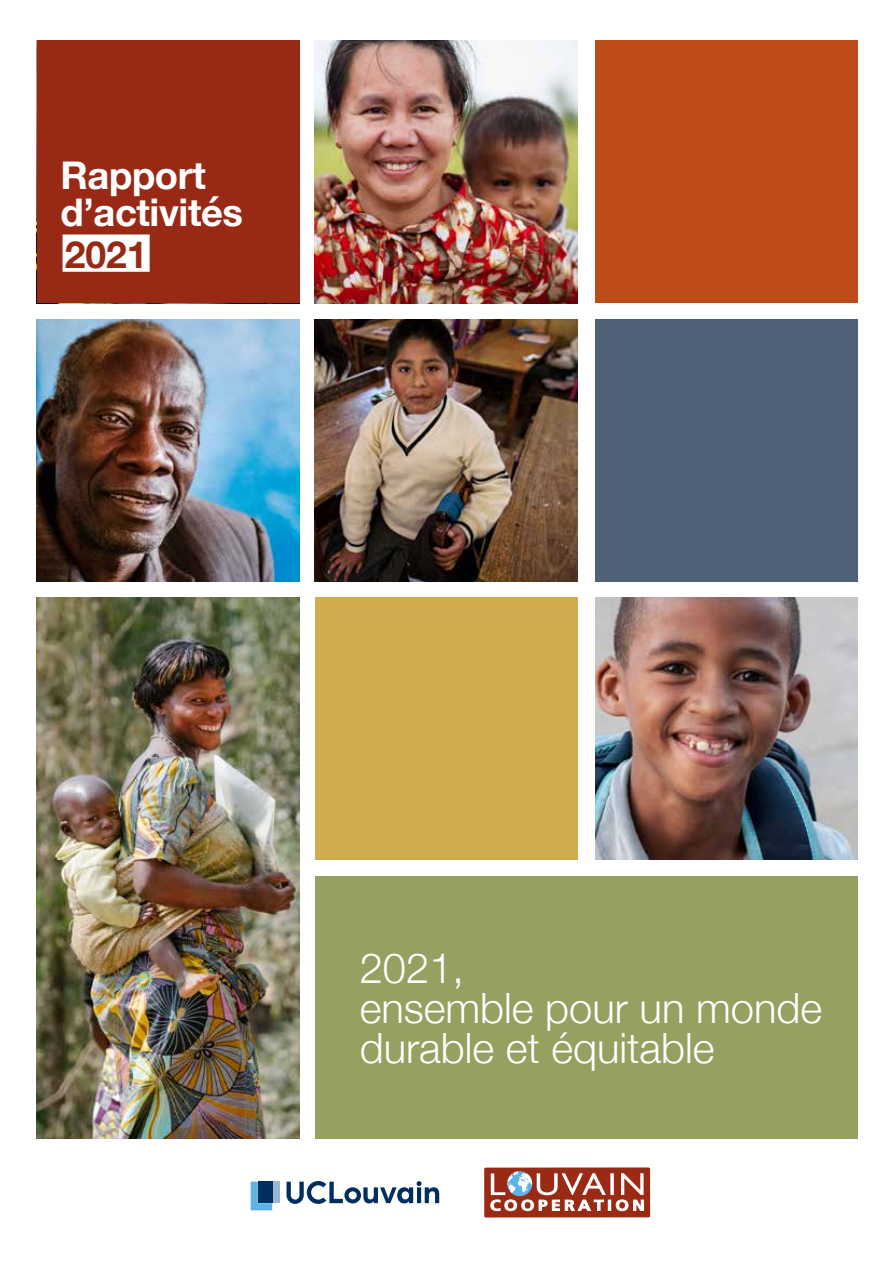
<style>
.page{position:relative;width:893px;height:1263px;background:#fff}
.page>*{position:absolute;margin:0;border:0;box-sizing:border-box;transform-origin:0 0}
.t1{font:300 41.7px/40.2px "Helvetica Neue";color:#fff}
.t2{font:700 38.1px/36.9px "Helvetica Neue";letter-spacing:-.01em;color:#fff}
.t3{font:700 37.2px "Helvetica Neue";color:#982a15}
</style>
<div class="page">
<div style="left:484px;top:1167px;width:166px;height:50px;background:#9a2a14;border-radius:2px"></div>
<svg style="left:490px;top:1171px;width:154px;height:40px"></svg>
<div style="left:272px;top:1182px;width:7px;height:21px;background:#9cb7d4"></div>
<svg style="left:251px;top:1182px;width:21px;height:28px"></svg>
<div style="left:258px;top:1182px;width:14px;height:21px;background:#002e5f"></div>
<svg style="left:287px;top:1181px;width:152px;height:23px"></svg>
<div style="left:37px;top:40px;width:262px;height:263px;background:#982a15"></div>
<div style="left:63px;top:234px;width:87px;height:38px;background:#fff"></div>
<div style="left:595px;top:40px;width:263px;height:263px;background:#be4c18"></div>
<img style="left:37px;top:319px;width:262px;height:263px">
<img style="left:315px;top:40px;width:262px;height:263px">
<img style="left:595px;top:597px;width:263px;height:263px">
<div style="left:315px;top:876px;width:543px;height:263px;background:#95a061"></div>
<img style="left:37px;top:597px;width:262px;height:541px">
<img style="left:315px;top:319px;width:262px;height:263px">
<div style="left:595px;top:319px;width:263px;height:263px;background:#4e6176"></div>
<div style="left:315px;top:597px;width:263px;height:263px;background:#d0ac4c"></div>
<p class="t2" style="left:60px;top:158px;width:184px">Rapport d’activités</p>
<p class="t3" style="left:65px;top:225px;width:84px">2021</p>
<p class="t1" style="left:360px;top:945px;width:464px">2021,<br>ensemble pour un monde durable et équitable</p>
</div>
